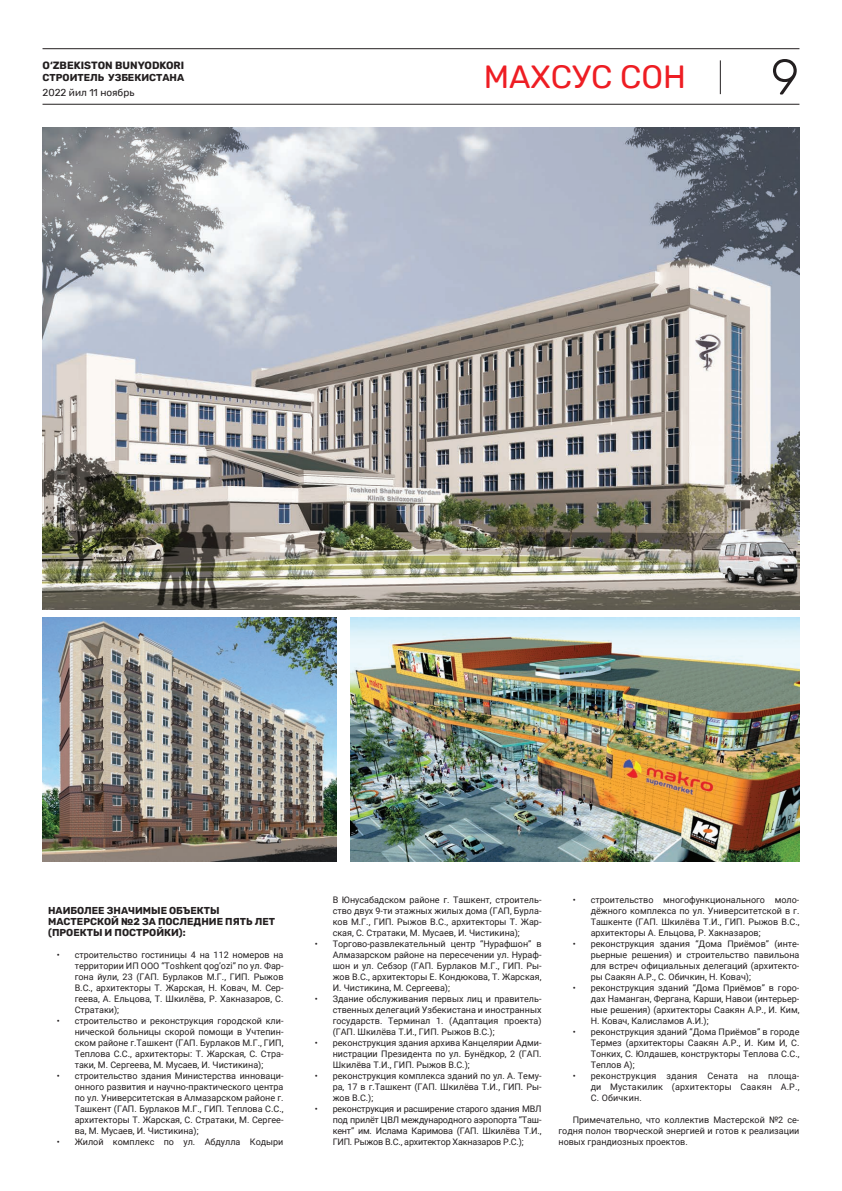
<style>
.page{position:relative;width:842px;height:1191px;background:#fff}
.page>*{position:absolute;margin:0;border:0;box-sizing:border-box;transform-origin:0 0}
.t1{font:300 50px "Rubik";color:#231f20}
.t2{font:32px "Rubik";color:#ee1d23}
.t3{font:700 10.5px "Rubik";color:#231f20}
.t4{font:700 10px/11px "Rubik";color:#231f20}
.t5{font:10px "Rubik";color:#231f20}
.t6{font:9px/11px "Roboto";color:#231f20;text-align:justify}
</style>
<div class="page">
<hr style="left:43px;top:48px;width:756px;height:1px;background:#231f20">
<hr style="left:43px;top:104px;width:756px;height:1px;background:#231f20">
<hr style="left:720px;top:60px;width:1px;height:34px;background:#231f20">
<img style="left:43px;top:618px;width:294px;height:243px">
<img style="left:43px;top:128px;width:756px;height:481px">
<img style="left:351px;top:618px;width:448px;height:243px">
<p class="t3" style="left:43px;top:59px;width:143px">O‘ZBEKISTON BUNYODKORI</p>
<p class="t4" style="left:43px;top:72px;width:143px">СТРОИТЕЛЬ УЗБЕКИСТАНА</p>
<p class="t5" style="left:43px;top:87px;width:93px">2022 йил 11 ноябрь</p>
<h2 class="t2" style="left:484px;top:59px;width:204px">МАХСУС СОН</h2>
<h1 class="t1" style="left:771px;top:49px;width:30px">9</h1>
<p class="t4" style="left:48px;top:905px;width:228px">НАИБОЛЕЕ ЗНАЧИМЫЕ ОБЪЕКТЫ<br>МАСТЕРСКОЙ №2 ЗА ПОСЛЕДНИЕ ПЯТЬ ЛЕТ (ПРОЕКТЫ И ПОСТРОЙКИ):</p>
<p class="t6" style="left:75px;top:949px;width:210px;text-indent:-18px">• строительство гостиницы 4 на 112 номеров на территории ИП ООО “Toshkent qog’ozi” по ул. Фар&shy;гона йули, 23 (ГАП. Бурлаков М.Г., ГИП. Рыжов В.С., архитекторы Т. Жарская, Н. Ковач, М. Сер&shy;геева, А. Ельцова, Т. Шкилёва, Р. Хакназаров, С.<br>Стратаки);</p>
<p class="t6" style="left:75px;top:1015px;width:210px;text-indent:-18px">• строительство и реконструкция городской кли&shy;нической больницы скорой помощи в Учтепин&shy;ском районе г.Ташкент (ГАП. Бурлаков М.Г., ГИП, Теплова С.С., архитекторы: Т. Жарская, С. Стра&shy;таки, М. Сергеева, М. Мусаев, И. Чистикина);</p>
<p class="t6" style="left:75px;top:1070px;width:210px;text-indent:-18px">• строительство здания Министерства инноваци&shy;онного развития и научно-практического центра по ул. Университетская в Алмазарском районе г.<br>Ташкент (ГАП. Бурлаков М.Г., ГИП. Теплова С.С., архитекторы Т. Жарская, С. Стратаки, М. Сергее&shy;ва, М. Мусаев, И. Чистикина);</p>
<p class="t6" style="left:57px;top:1136px;width:228px">• Жилой комплекс по ул. Абдулла Кодыри</p>
<p class="t6" style="left:333px;top:894px;width:210px">В Юнусабадском районе г. Ташкент, строитель&shy;ство двух 9-ти этажных жилых дома (ГАП, Бурла&shy;ков М.Г., ГИП. Рыжов В.С., архитекторы Т. Жар&shy;ская, С. Стратаки, М. Мусаев, И. Чистикина);</p>
<p class="t6" style="left:333px;top:938px;width:210px;text-indent:-18px">• Торгово-развлекательный центр “Нурафшон” в Алмазарском районе на пересечении ул. Нураф&shy;шон и ул. Себзор (ГАП. Бурлаков М.Г., ГИП. Ры&shy;жов В.С., архитекторы Е. Кондюкова, Т. Жарская, И. Чистикина, М. Сергеева);</p>
<p class="t6" style="left:333px;top:993px;width:210px;text-indent:-18px">• Здание обслуживания первых лиц и правитель&shy;ственных делегаций Узбекистана и иностранных государств. Терминал 1. (Адаптация проекта) (ГАП. Шкилёва Т.И., ГИП. Рыжов В.С.);</p>
<p class="t6" style="left:333px;top:1037px;width:210px;text-indent:-18px">• реконструкция здания архива Канцелярии Адми&shy;нистрации Президента по ул. Бунёдкор, 2 (ГАП.<br>Шкилёва Т.И., ГИП. Рыжов В.С.);</p>
<p class="t6" style="left:333px;top:1070px;width:210px;text-indent:-18px">• реконструкция комплекса зданий по ул. А. Тему&shy;ра, 17 в г.Ташкент (ГАП. Шкилёва Т.И., ГИП. Ры&shy;жов В.С.);</p>
<p class="t6" style="left:333px;top:1103px;width:210px;text-indent:-18px">• реконструкция и расширение старого здания МВЛ под прилёт ЦВЛ международного аэропорта “Таш&shy;кент” им. Ислама Каримова (ГАП. Шкилёва Т.И., ГИП. Рыжов В.С., архитектор Хакназаров Р.С.);</p>
<p class="t6" style="left:591px;top:894px;width:210px;text-indent:-18px">• строительство многофункционального моло&shy;дёжного комплекса по ул. Университетской в г.<br>Ташкенте (ГАП. Шкилёва Т.И., ГИП. Рыжов В.С., архитекторы А. Ельцова, Р. Хакназаров;</p>
<p class="t6" style="left:591px;top:938px;width:210px;text-indent:-18px">• реконструкция здания “Дома Приёмов” (инте&shy;рьерные решения) и строительство павильона для встреч официальных делегаций (архитекто&shy;ры Саакян А.Р., С. Обичкин, Н. Ковач);</p>
<p class="t6" style="left:591px;top:982px;width:210px;text-indent:-18px">• реконструкция зданий “Дома Приёмов” в горо&shy;дах Наманган, Фергана, Карши, Навои (интерьер&shy;ные решения) (архитекторы Саакян А.Р., И. Ким, Н. Ковач, Калисламов А.И.);</p>
<p class="t6" style="left:591px;top:1026px;width:210px;text-indent:-18px">• реконструкция зданий “Дома Приёмов” в городе Термез (архитекторы Саакян А.Р., И. Ким И, С.<br>Тонких, С. Юлдашев, конструкторы Теплова С.С., Теплов А);</p>
<p class="t6" style="left:591px;top:1070px;width:210px;text-indent:-18px">• реконструкция здания Сената на площа&shy;ди Мустакилик (архитекторы Саакян А.Р., С. Обичкин.</p>
<p class="t6" style="left:558px;top:1114px;width:242px;text-indent:14px">Примечательно, что коллектив Мастерской №2 се&shy;годня полон творческой энергией и готов к реализации новых грандиозных проектов.</p>
</div>
